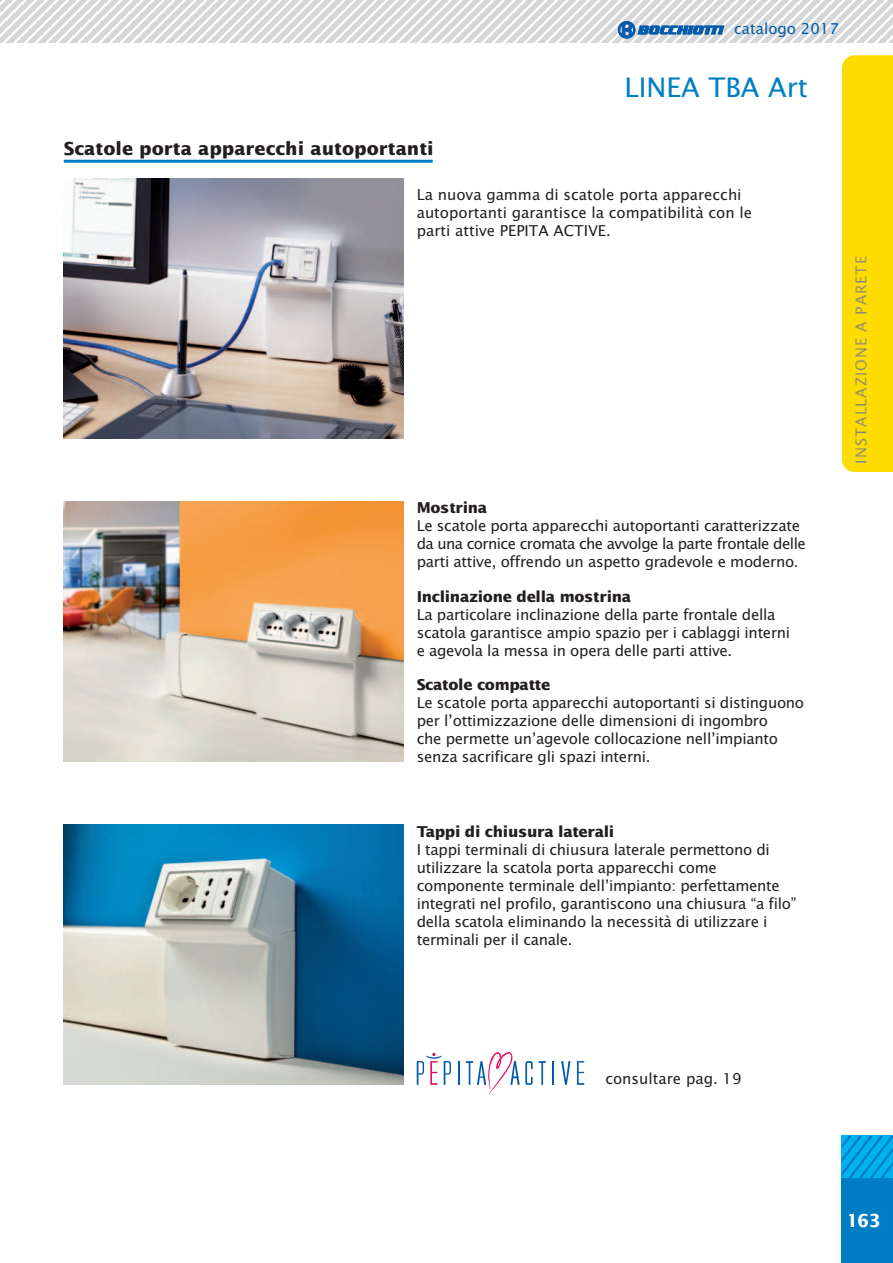
<style>
.page{position:relative;width:893px;height:1263px;background:#fff}
.page>*{position:absolute;margin:0;border:0;box-sizing:border-box;transform-origin:0 0}
.t1{font:27px "Lucida Sans";color:#007ec5}
.t2{font:18px "Lucida Sans Bol 1";color:#231f20}
.t3{font:700 18px "Lucida Sans Std";color:#fff;scale:.9 1}
.t4{font:15px/18px "Lucida Sans";letter-spacing:-.02em;color:#231f20}
.t5{font:15px/18px "Lucida Sans";color:#231f20}
.t6{font:15px "Lucida Sans Bol 1";letter-spacing:-.02em;color:#231f20}
.t7{font:15px "Lucida Sans Std";letter-spacing:-.01em;color:#015aaa}
.t8{font:15px "Lucida Sans";letter-spacing:.065em;color:#808285}
</style>
<div class="page">
<div style="left:842px;top:55px;width:51px;height:417px;background:#ffdc01"></div>
<hr style="left:64px;top:160px;width:369px;height:3px;background:#007ec5">
<img style="left:64px;top:179px;width:340px;height:259px">
<img style="left:64px;top:502px;width:340px;height:259px">
<img style="left:64px;top:825px;width:340px;height:259px">
<svg style="left:577px;top:1061px;width:7px;height:24px"></svg>
<svg style="left:539px;top:1061px;width:7px;height:24px"></svg>
<svg style="left:553px;top:1061px;width:1px;height:24px"></svg>
<svg style="left:561px;top:1061px;width:9px;height:24px"></svg>
<svg style="left:458px;top:1061px;width:1px;height:24px"></svg>
<svg style="left:417px;top:1053px;width:34px;height:32px"></svg>
<svg style="left:466px;top:1052px;width:67px;height:43px"></svg>
<svg style="left:0;top:0;width:893px;height:43px"></svg>
<svg style="left:842px;top:1135px;width:51px;height:43px;background:#00a4e0"></svg>
<div style="left:842px;top:1178px;width:51px;height:85px;background:#007ec5"></div>
<p class="t7" style="left:734px;top:21px;width:106px">catalogo 2017</p>
<p class="t7" style="left:697px;top:22px;width:147px">catalogo 2015-2016</p>
<h1 class="t1" style="left:624px;top:77px;width:185px">LINEA TBA Art</h1>
<p class="t2" style="left:64px;top:139px;width:371px">Scatole porta apparecchi autoportanti</p>
<p class="t5" style="left:417px;top:186px;width:337px">La nuova gamma di scatole porta apparecchi autoportanti garantisce la compatibilità con le parti attive PEPITA ACTIVE.</p>
<p class="t6" style="left:417px;top:500px;width:72px">Mostrina</p>
<p class="t4" style="left:417px;top:518px;width:391px">Le scatole porta apparecchi autoportanti caratterizzate da una cornice cromata che avvolge la parte frontale delle parti attive, offrendo un aspetto gradevole e moderno.</p>
<p class="t6" style="left:417px;top:589px;width:216px">Inclinazione della mostrina</p>
<p class="t4" style="left:417px;top:606px;width:375px">La particolare inclinazione della parte frontale della scatola garantisce ampio spazio per i cablaggi interni e agevola la messa in opera delle parti attive.</p>
<p class="t6" style="left:417px;top:677px;width:135px">Scatole compatte</p>
<p class="t4" style="left:417px;top:695px;width:389px">Le scatole porta apparecchi autoportanti si distinguono per l’ottimizzazione delle dimensioni di ingombro<br>che permette un’agevole collocazione nell’impianto senza sacrificare gli spazi interni.</p>
<p class="t8" style="left:855px;top:463px;width:209px;rotate:-90deg">INSTALLAZIONE A PARETE</p>
<p class="t6" style="left:417px;top:823px;width:199px">Tappi di chiusura laterali</p>
<p class="t4" style="left:417px;top:841px;width:381px">I tappi terminali di chiusura laterale permettono di utilizzare la scatola porta apparecchi come componente terminale dell’impianto: perfettamente integrati nel profilo, garantiscono una chiusura “a filo” della scatola eliminando la necessità di utilizzare i terminali per il canale.</p>
<p class="t5" style="left:605px;top:1071px;width:138px">consultare pag. 19</p>
<p class="t3" style="left:847px;top:1212px;width:39px">163</p>
</div>
